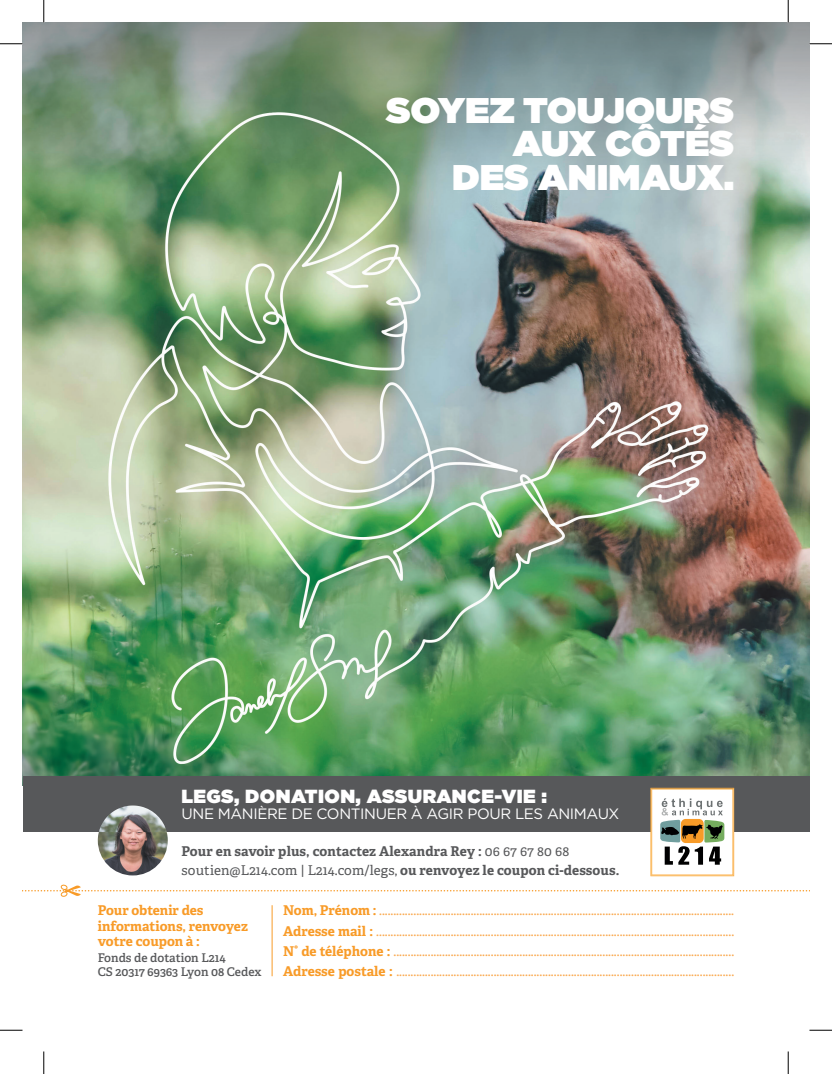
<style>
.page{position:relative;width:832px;height:1074px;background:#fff}
.page>*{position:absolute;margin:0;border:0;box-sizing:border-box;transform-origin:0 0}
.t1{font:900 35.7px/33.2px "Gotham";color:#fff;text-align:right;scale:1.04 1}
.t2{font:900 18.9px "Gotham";letter-spacing:.025em;color:#fff}
.t3{font:15px "Gotham";letter-spacing:-.025em;color:#fff}
.t4{font:13.5px/20.1px "Adelle";color:#faac55;text-align:justify}
.t5{font:700 13.5px/19.5px "Adelle";letter-spacing:.005em;color:#57585a}
.t6{font:700 13.5px/15.9px "Adelle";letter-spacing:-.005em;color:#f89b28}
.t7{font:600 12px/14.4px "Adelle";color:#57585a}
.s1{font-weight:400}
.s2{font-weight:700;color:#f89b28}
</style>
<div class="page">
<img style="left:22px;top:22px;width:787px;height:754px">
<div style="left:22px;top:776px;width:787px;height:56px;background:#57585a"></div>
<img style="left:98px;top:832px;width:70px;height:43px">
<svg style="left:650px;top:788px;width:84px;height:88px"></svg>
<hr style="left:272px;top:905px;width:1px;height:71px;background:#f89b28">
<svg style="left:22px;top:885px;width:787px;height:12px"></svg>
<hr style="left:43px;top:0;width:2px;height:23px;background:#fff">
<hr style="left:787px;top:0;width:2px;height:23px;background:#fff">
<svg style="left:0;top:44px;width:22px;height:1px"></svg>
<svg style="left:809px;top:44px;width:23px;height:1px"></svg>
<svg style="left:0;top:1030px;width:22px;height:1px"></svg>
<svg style="left:809px;top:1030px;width:23px;height:1px"></svg>
<svg style="left:44px;top:0;width:1px;height:23px"></svg>
<svg style="left:44px;top:1051px;width:1px;height:23px"></svg>
<svg style="left:788px;top:0;width:1px;height:23px"></svg>
<svg style="left:788px;top:1051px;width:1px;height:23px"></svg>
<h1 class="t1" style="left:386px;top:93px;width:336px">SOYEZ TOUJOURS<br>AUX CÔTÉS<br>DES ANIMAUX.</h1>
<h2 class="t2" style="left:181px;top:783px;width:367px">LEGS, DONATION, ASSURANCE-VIE :</h2>
<p class="t3" style="left:181px;top:804px;width:439px">UNE MANIÈRE DE CONTINUER À AGIR POUR LES ANIMAUX</p>
<p class="t5" style="left:181px;top:841px;width:439px">Pour en savoir plus, contactez Alexandra Rey : <span class="s1">06 67 67 80 68 soutien@L214.com | L214.com/legs,</span> ou renvoyez le coupon ci-dessous.</p>
<p class="t6" style="left:98px;top:903px;width:152px">Pour obtenir des informations, renvoyez</p>
<p class="t6" style="left:98px;top:933px;width:104px">votre coupon à :</p>
<p class="t7" style="left:98px;top:950px;width:165px">Fonds de dotation L214<br>CS 20317 69363 Lyon 08 Cedex</p>
<p class="t4" style="left:283px;top:901px;width:452px"><span class="s2">Nom, Prénom :</span> ............................................................................................................................<br><span class="s2">Adresse mail :</span> .............................................................................................................................<br><span class="s2">N° de téléphone :</span> .......................................................................................................................<br><span class="s2">Adresse postale :</span> ......................................................................................................................</p>
</div>
